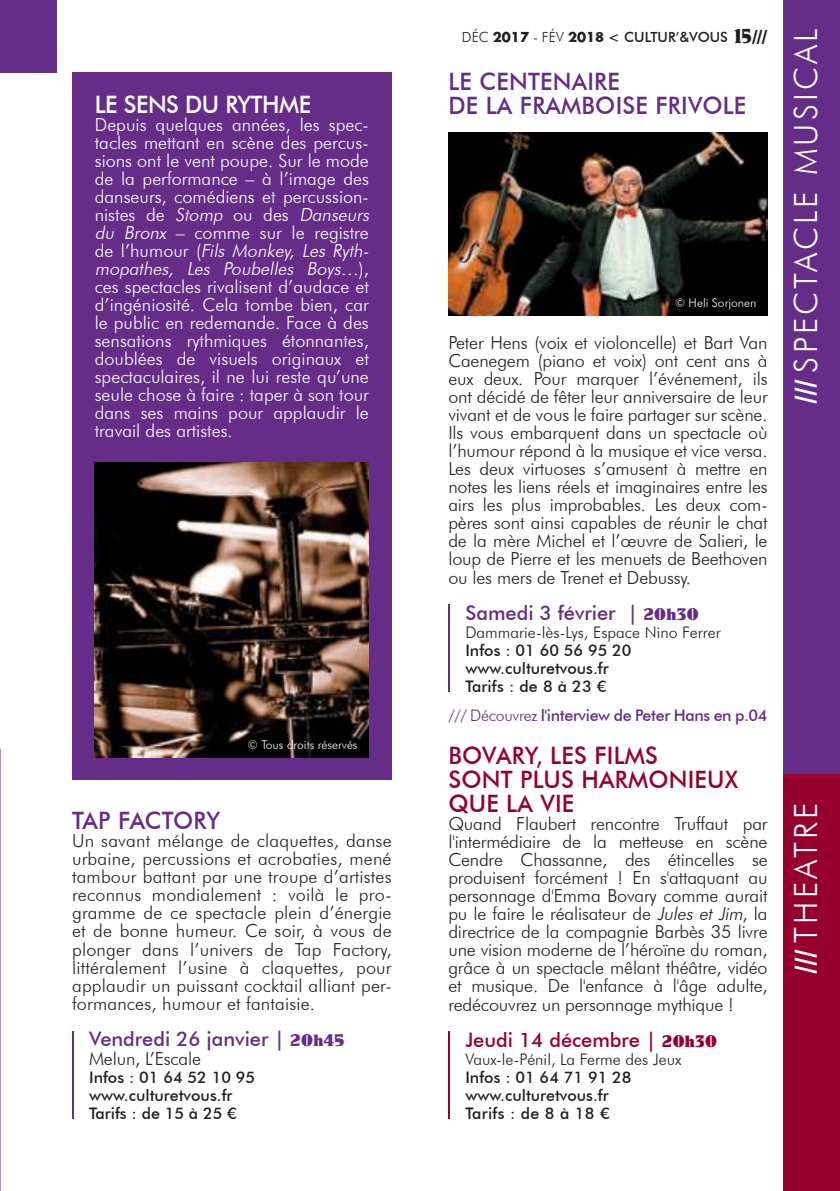
<style>
.page{position:relative;width:840px;height:1191px;background:#fff}
.page>*{position:absolute;margin:0;border:0;box-sizing:border-box;transform-origin:0 0}
.t1{font:300 32px "Futura BT";letter-spacing:.1em;color:#fff}
.t2{font:500 24px/24px "Futura BT";letter-spacing:.01em;color:#97002e}
.t3{font:500 24px/24px "Futura BT";letter-spacing:.01em;color:#652d88}
.t4{font:500 24px "Futura BT";letter-spacing:-.02em;color:#fff}
.t5{font:500 24px "Futura BT";letter-spacing:-.01em;color:#652d88}
.t6{font:500 20px "Futura BT";color:#652d88}
.t7{font:500 20px "Futura BT";color:#97002e}
.t8{font:300 18px/18px "Futura BT";letter-spacing:-.01em;color:#221f1f;text-align:justify}
.t9{font:300 18px/18px "Futura BT";color:#fff}
.t10{font:500 16px/18px "Futura BT";color:#221f1f}
.t11{font:300 16px "Futura BT";color:#221f1f}
.t12{font:500 16px "Futura BT";letter-spacing:-.02em;color:#652d88}
.t13{font:500 14px "Futura BT";color:#221f1f}
.t14{font:300 12px "Futura BT";color:#fff}
.s1{font-style:italic}
.s2{font-family:"ARB 187 Moderne Caps AUG47 CAS Normal";font-weight:400;font-size:16px}
.s3{font-weight:300}
.s4{font-family:"Futura";font-weight:700;font-size:15px}
.s5{font-family:"ARB 187 Moderne Caps AUG47 CAS Normal";font-weight:400;font-size:19.2px}
.s6{font-family:"ARB 187 Moderne Caps AUG47 CAS Normal";font-weight:400;font-size:16.8px}
.s7{font-family:"ARB 187 Moderne Caps AUG47 CAS Normal";font-weight:400;font-size:26px}
</style>
<div class="page">
<div style="left:782px;top:0;width:57px;height:1191px;background:#652d88"></div>
<div style="left:72px;top:72px;width:319px;height:708px;background:#652d88"></div>
<div style="left:0;top:0;width:57px;height:72px;background:#652d88"></div>
<div style="left:782px;top:774px;width:57px;height:417px;background:#97002e"></div>
<img style="left:95px;top:462px;width:274px;height:295px">
<hr style="left:72px;top:1031px;width:1px;height:88px;background:#652d88">
<hr style="left:448px;top:604px;width:1px;height:88px;background:#652d88">
<hr style="left:448px;top:1031px;width:1px;height:88px;background:#97002e">
<img style="left:448px;top:133px;width:319px;height:182px">
<h2 class="t4" style="left:95px;top:95px;width:218px">LE SENS DU RYTHME</h2>
<p class="t9" style="left:95px;top:117px;width:278px">Depuis quelques années, les spec&shy;tacles mettant en scène des percus&shy;sions ont le vent poupe. Sur le mode de la performance – à l’image des danseurs, comédiens et percussion&shy;n i stes d e <span class="s1">Stomp</span> o u d es <span class="s1">Danseurs du Bronx</span> – comme sur le registre d e l ’ h u m o u r ( <span class="s1">Fils Monkey, Les Ryth&shy;mopathes, Les Poubelles Boys…</span>) , ces spectacles rivalisent d’audace et d’ingéniosité. Cela tombe bien, car le public en redemande. Face à des sensations rythmiques étonnantes, doublées de visuels originaux et spectaculaires, il ne lui reste qu’une seule chose à faire : taper à son tour dans ses mains pour applaudir le travail des artistes.</p>
<p class="t14" style="left:248px;top:740px;width:111px">© Tous droits réservés</p>
<h2 class="t5" style="left:72px;top:810px;width:149px">TAP FACTORY</h2>
<p class="t8" style="left:72px;top:832px;width:321px">Un savant mélange de claquettes, danse urbaine, percussions et acrobaties, mené tambour battant par une troupe d’artistes reconnus mondialement : voilà le pro&shy;gramme de ce spectacle plein d’énergie et de bonne humeur. Ce soir, à vous de plonger dans l’univers de Tap Factory, littéralement l’usine à claquettes, pour applaudir un puissant cocktail alliant per&shy;formances, humour et fantaisie.</p>
<p class="t6" style="left:89px;top:1031px;width:257px">Vendredi 26 janvier | <span class="s2">20h45</span></p>
<p class="t8" style="left:89px;top:1050px;width:113px">Melun, L’Escale</p>
<p class="t10" style="left:89px;top:1069px;width:167px">Infos : 01 64 52 10 95 www.culturetvous.fr<br>Tarifs : de 15 à 25 €</p>
<p class="t13" style="left:461px;top:31px;width:307px"><span class="s3">DÉC</span> <span class="s4">2017</span> <span class="s3">- FÉV</span> <span class="s4">2018</span> &lt; CULTUR’&amp;VOUS <span class="s5">15</span><span class="s6">///</span></p>
<h2 class="t3" style="left:448px;top:72px;width:299px">LE CENTENAIRE<br>DE LA FRAMBOISE FRIVOLE</h2>
<p class="t14" style="left:674px;top:298px;width:83px">© Heli Sorjonen</p>
<p class="t8" style="left:448px;top:334px;width:320px">Peter Hens (voix et violoncelle) et Bart Van Caenegem (piano et voix) ont cent ans à eux deux. Pour marquer l’événement, ils ont décidé de fêter leur anniversaire de leur vivant et de vous le faire partager sur scène.<br>Ils vous embarquent dans un spectacle où l’humour répond à la musique et vice versa.<br>Les deux virtuoses s’amusent à mettre en notes les liens réels et imaginaires entre les airs les plus improbables. Les deux com&shy;pères sont ainsi capables de réunir le chat de la mère Michel et l’œuvre de Salieri, le loup de Pierre et les menuets de Beethoven ou les mers de Trenet et Debussy.</p>
<p class="t6" style="left:465px;top:604px;width:234px">Samedi 3 février | <span class="s2">20h30</span></p>
<p class="t11" style="left:465px;top:625px;width:257px">Dammarie-lès-Lys, Espace Nino Ferrer</p>
<p class="t10" style="left:465px;top:642px;width:167px">Infos : 01 60 56 95 20 www.culturetvous.fr<br>Tarifs : de 8 à 23 €</p>
<p class="t12" style="left:448px;top:709px;width:320px"><span class="s3">/// Découvrez</span> l'interview de Peter Hans en p.04</p>
<h2 class="t2" style="left:448px;top:745px;width:291px">BOVARY, LES FILMS<br>SONT PLUS HARMONIEUX<br>QUE LA VIE</h2>
<p class="t8" style="left:448px;top:816px;width:320px">Quand Flaubert rencontre Truffaut par l'intermédiaire de la metteuse en scène Cendre Chassanne, des étincelles se produisent forcément ! En s'attaquant au personnage d'Emma Bovary comme aurait pu le faire le réalisateur de <span class="s1">Jules et Jim</span>, la directrice de la compagnie Barbès 35 livre une vision moderne de l’héroïne du roman, grâce à un spectacle mêlant théâtre, vidéo et musique. De l'enfance à l'âge adulte, redécouvrez un personnage mythique !</p>
<p class="t7" style="left:465px;top:1031px;width:253px">Jeudi 14 décembre | <span class="s2">20h30</span></p>
<p class="t11" style="left:465px;top:1052px;width:217px">Vaux-le-Pénil, La Ferme des Jeux</p>
<p class="t10" style="left:465px;top:1069px;width:167px">Infos : 01 64 71 91 28 www.culturetvous.fr<br>Tarifs : de 8 à 18 €</p>
<h1 class="t1" style="left:792px;top:403px;width:377px;rotate:-90deg"><span class="s7">///</span> SPECTACLE MUSICAL</h1>
<h1 class="t1" style="left:792px;top:974px;width:173px;rotate:-90deg"><span class="s7">///</span> THEATRE</h1>
</div>
